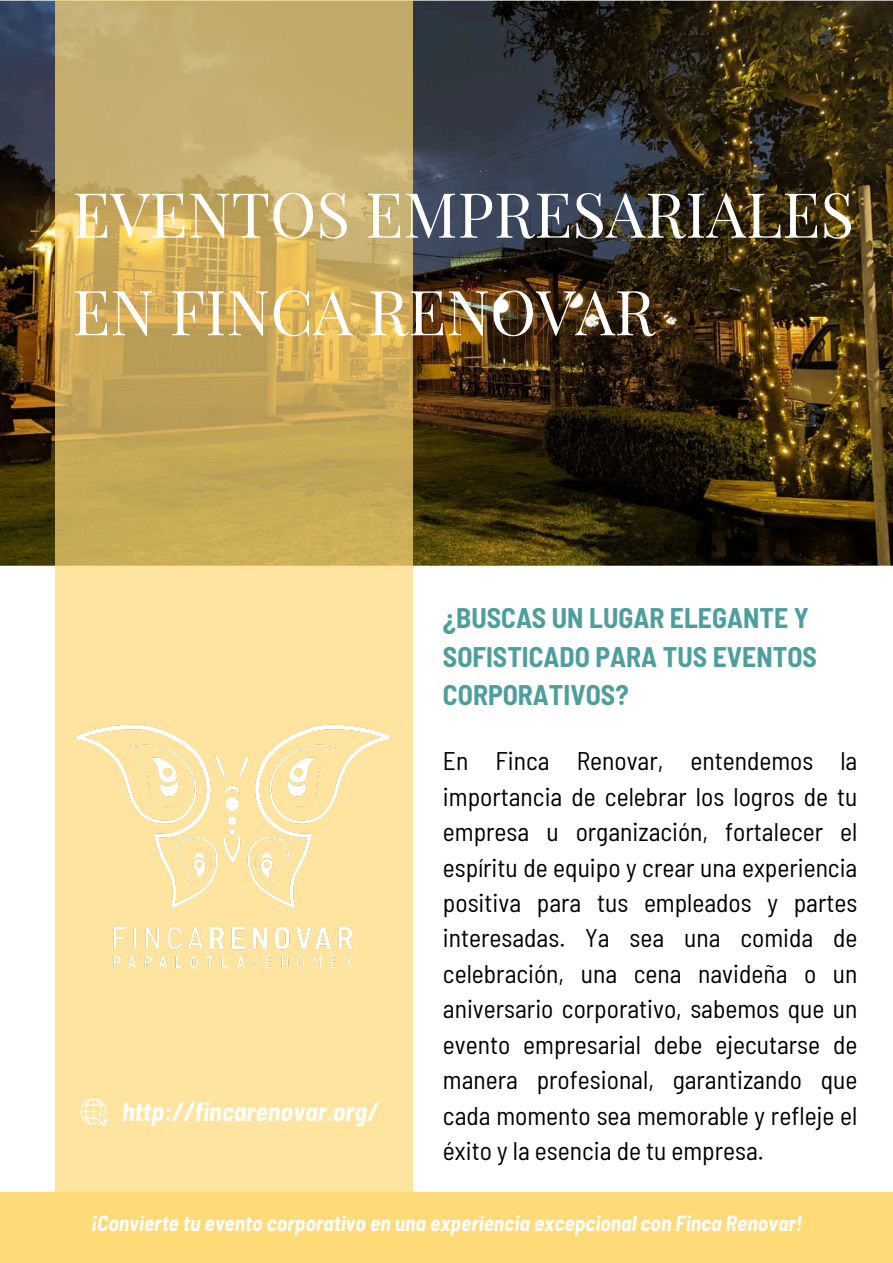
<style>
.page{position:relative;width:893px;height:1263px;background:#fff}
.page>*{position:absolute;margin:0;border:0;box-sizing:border-box;transform-origin:0 0}
.t1{font:62.25px/97.6px "Playfair Display SC";color:#fff}
.t2{font:700 semi-condensed 27.75px/38.2px "Barlow";color:#4e9e9e}
.t3{font:italic 700 semi-condensed 25.95px "Barlow";color:#fff}
.t4{font:semi-condensed 25.5px/35.4px "Barlow";color:#000;text-align:justify}
.t5{font:italic 700 semi-condensed 21.45px "Barlow";color:#fff}
</style>
<div class="page">
<img style="left:0;top:1px;width:893px;height:565px">
<svg style="left:55px;top:1px;width:357px;height:1191px;background:#dbc077"></svg>
<div style="left:0;top:1192px;width:893px;height:71px;background:#feda79"></div>
<img style="left:68px;top:682px;width:330px;height:330px">
<svg style="left:80px;top:1098px;width:28px;height:28px"></svg>
<p class="t1" style="left:72px;top:163px;width:783px">EVENTOS EMPRESARIALES<br>EN FINCA RENOVAR</p>
<h4 class="t3" style="left:122px;top:1095px;width:258px">http://fincarenovar.org/</h4>
<p class="t2" style="left:443px;top:598px;width:375px">¿BUSCAS UN LUGAR ELEGANTE Y<br>SOFISTICADO PARA TUS EVENTOS<br>CORPORATIVOS?</p>
<h3 class="t4" style="left:443px;top:742px;width:416px">En Finca Renovar, entendemos la importancia de celebrar los logros de tu empresa u organización, fortalecer el espíritu de equipo y crear una experiencia positiva para tus empleados y partes interesadas. Ya sea una comida de celebración, una cena navideña o un aniversario corporativo, sabemos que un evento empresarial debe ejecutarse de manera profesional, garantizando que cada momento sea memorable y refleje el éxito y la esencia de tu empresa.</h3>
<p class="t5" style="left:91px;top:1210px;width:713px">¡Convierte tu evento corporativo en una experiencia excepcional con Finca Renovar!</p>
</div>
